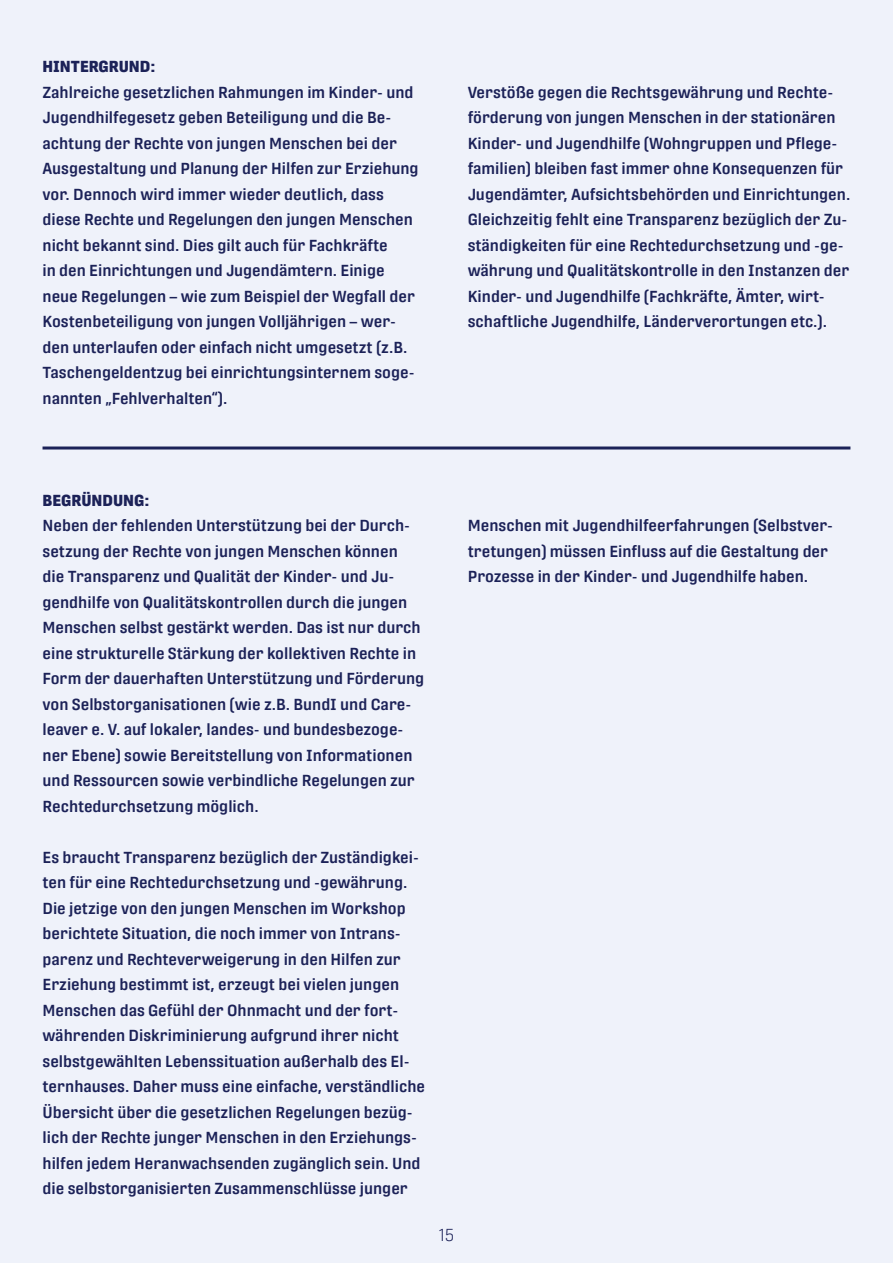
<style>
.page{position:relative;width:893px;height:1263px;background:#eff2fa}
.page>*{position:absolute;margin:0;border:0;box-sizing:border-box;transform-origin:0 0}
.t1{font:300 17.25px "Protipo Narrow";color:#1c2258}
.t2{font:600 15.9px/25.5px "Protipo Narrow";color:#1c2258}
.t3{font:800 15.9px "Protipo Narrow";color:#1c2258}
</style>
<div class="page">
<hr style="left:43px;top:446px;width:807px;height:3px;background:#1c2258">
<p class="t3" style="left:43px;top:57px;width:115px">HINTERGRUND:</p>
<p class="t2" style="left:43px;top:79px;width:378px">Zahlreiche gesetzlichen Rahmungen im Kinder- und Jugendhilfegesetz geben Beteiligung und die Be&shy;achtung der Rechte von jungen Menschen bei der Ausgestaltung und Planung der Hilfen zur Erziehung vor. Dennoch wird immer wieder deutlich, dass diese Rechte und Regelungen den jungen Menschen nicht bekannt sind. Dies gilt auch für Fachkräfte<br>in den Einrichtungen und Jugendämtern. Einige neue Regelungen – wie zum Beispiel der Wegfall der Kostenbeteiligung von jungen Volljährigen – wer&shy;den unterlaufen oder einfach nicht umgesetzt (z.B.<br>Taschengeldentzug bei einrichtungsinternem soge&shy;nannten „Fehlverhalten“).</p>
<p class="t2" style="left:468px;top:79px;width:384px">Verstöße gegen die Rechtsgewährung und Rechte&shy;förderung von jungen Menschen in der stationären Kinder- und Jugendhilfe (Wohngruppen und Pflege&shy;familien) bleiben fast immer ohne Konsequenzen für Jugendämter, Aufsichtsbehörden und Einrichtungen.<br>Gleichzeitig fehlt eine Transparenz bezüglich der Zu&shy;ständigkeiten für eine Rechtedurchsetzung und -ge&shy;währung und Qualitätskontrolle in den Instanzen der Kinder- und Jugendhilfe (Fachkräfte, Ämter, wirt&shy;schaftliche Jugendhilfe, Länderverortungen etc.).</p>
<p class="t3" style="left:43px;top:491px;width:108px">BEGRÜNDUNG:</p>
<p class="t2" style="left:43px;top:513px;width:383px">Neben der fehlenden Unterstützung bei der Durch&shy;setzung der Rechte von jungen Menschen können<br>die Transparenz und Qualität der Kinder- und Ju&shy;gendhilfe von Qualitätskontrollen durch die jungen Menschen selbst gestärkt werden. Das ist nur durch eine strukturelle Stärkung der kollektiven Rechte in Form der dauerhaften Unterstützung und Förderung von Selbstorganisationen (wie z.B. BundI und Care&shy;leaver e. V. auf lokaler, landes- und bundesbezoge&shy;ner Ebene) sowie Bereitstellung von Informationen und Ressourcen sowie verbindliche Regelungen zur Rechtedurchsetzung möglich.</p>
<p class="t2" style="left:43px;top:844px;width:384px">Es braucht Transparenz bezüglich der Zuständigkei&shy;ten für eine Rechtedurchsetzung und -gewährung.<br>Die jetzige von den jungen Menschen im Workshop berichtete Situation, die noch immer von Intrans&shy;parenz und Rechteverweigerung in den Hilfen zur Erziehung bestimmt ist, erzeugt bei vielen jungen Menschen das Gefühl der Ohnmacht und der fort&shy;währenden Diskriminierung aufgrund ihrer nicht selbstgewählten Lebenssituation außerhalb des El&shy;ternhauses. Daher muss eine einfache, verständliche Übersicht über die gesetzlichen Regelungen bezüg&shy;lich der Rechte junger Menschen in den Erziehungs&shy;hilfen jedem Heranwachsenden zugänglich sein. Und die selbstorganisierten Zusammenschlüsse junger</p>
<p class="t2" style="left:468px;top:513px;width:367px">Menschen mit Jugendhilfeerfahrungen (Selbstver&shy;tretungen) müssen Einfluss auf die Gestaltung der<br>Prozesse in der Kinder- und Jugendhilfe haben.</p>
<p class="t1" style="left:439px;top:1224px;width:17px">15</p>
</div>
